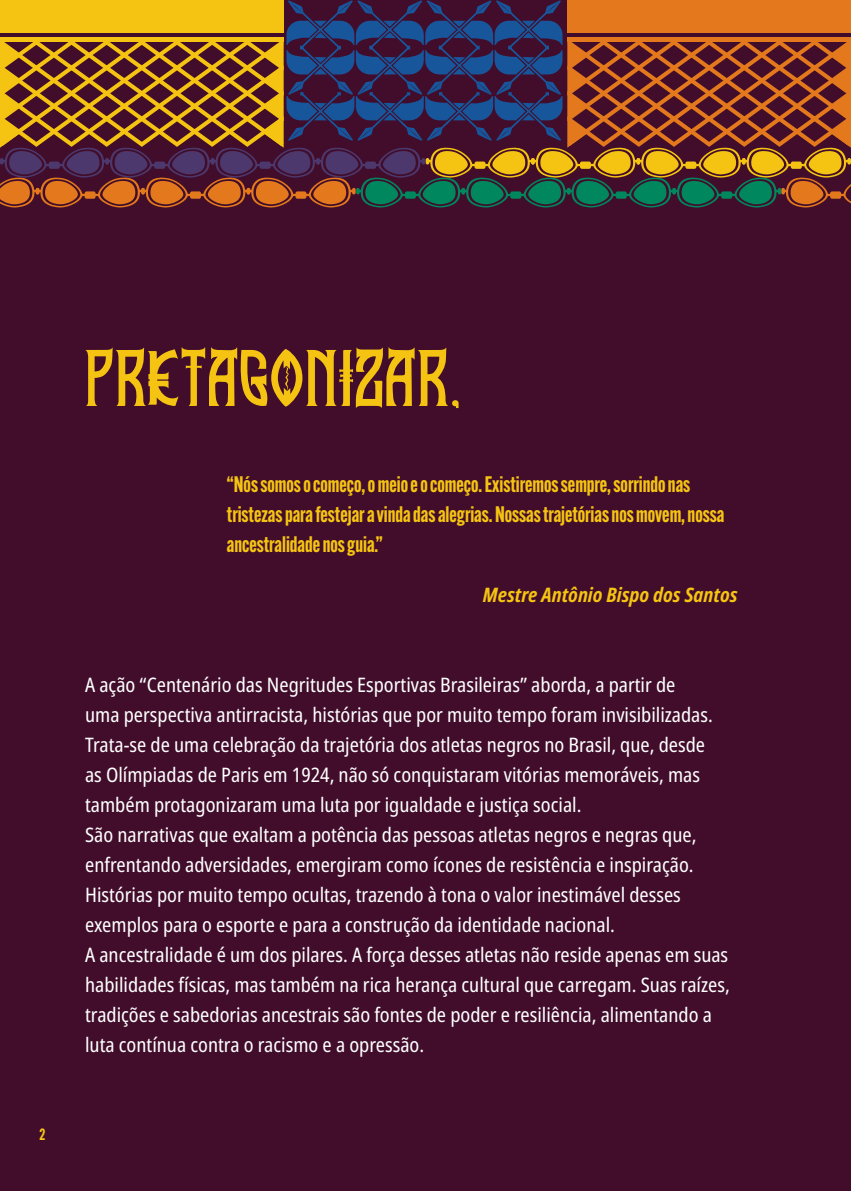
<style>
.page{position:relative;width:851px;height:1191px;background:#fff}
.page>*{position:absolute;margin:0;border:0;box-sizing:border-box;transform-origin:0 0}
.t1{font:80px "Guerreiro Ancestral";letter-spacing:.02em;color:#f5c412}
.t2{font:700 22px/30px "Alternate Gothic Ex Cond ATF";color:#f5c412}
.t3{font:condensed 20px/30px "Noto Sans";color:#fff}
.t4{font:italic 700 condensed 20px "Noto Sans";color:#f5c412}
.t5{font:700 16px "Alternate Gothic Ex Cond ATF";color:#f5c412}
</style>
<div class="page">
<div style="left:0;top:0;width:850px;height:1191px;background:#410d2b"></div>
<svg style="left:0;top:0;width:850px;height:208px"></svg>
<p class="t5" style="left:40px;top:1124px;width:7px">2</p>
<h1 class="t1" style="left:85px;top:331px;width:377px">PRETAGONIZAR,</h1>
<p class="t2" style="left:227px;top:469px;width:499px">“Nós somos o começo, o meio e o começo. Existiremos sempre, sorrindo nas tristezas para festejar a vinda das alegrias. Nossas trajetórias nos movem, nossa ancestralidade nos guia.”</p>
<p class="t4" style="left:483px;top:581px;width:256px">Mestre Antônio Bispo dos Santos</p>
<p class="t3" style="left:85px;top:670px;width:646px">A ação “Centenário das Negritudes Esportivas Brasileiras” aborda, a partir de<br>uma perspectiva antirracista, histórias que por muito tempo foram invisibilizadas.<br>Trata-se de uma celebração da trajetória dos atletas negros no Brasil, que, desde<br>as Olímpiadas de Paris em 1924, não só conquistaram vitórias memoráveis, mas também protagonizaram uma luta por igualdade e justiça social.<br>São narrativas que exaltam a potência das pessoas atletas negros e negras que, enfrentando adversidades, emergiram como ícones de resistência e inspiração.<br>Histórias por muito tempo ocultas, trazendo à tona o valor inestimável desses exemplos para o esporte e para a construção da identidade nacional.<br>A ancestralidade é um dos pilares. A força desses atletas não reside apenas em suas habilidades físicas, mas também na rica herança cultural que carregam. Suas raízes, tradições e sabedorias ancestrais são fontes de poder e resiliência, alimentando a luta contínua contra o racismo e a opressão.</p>
</div>
